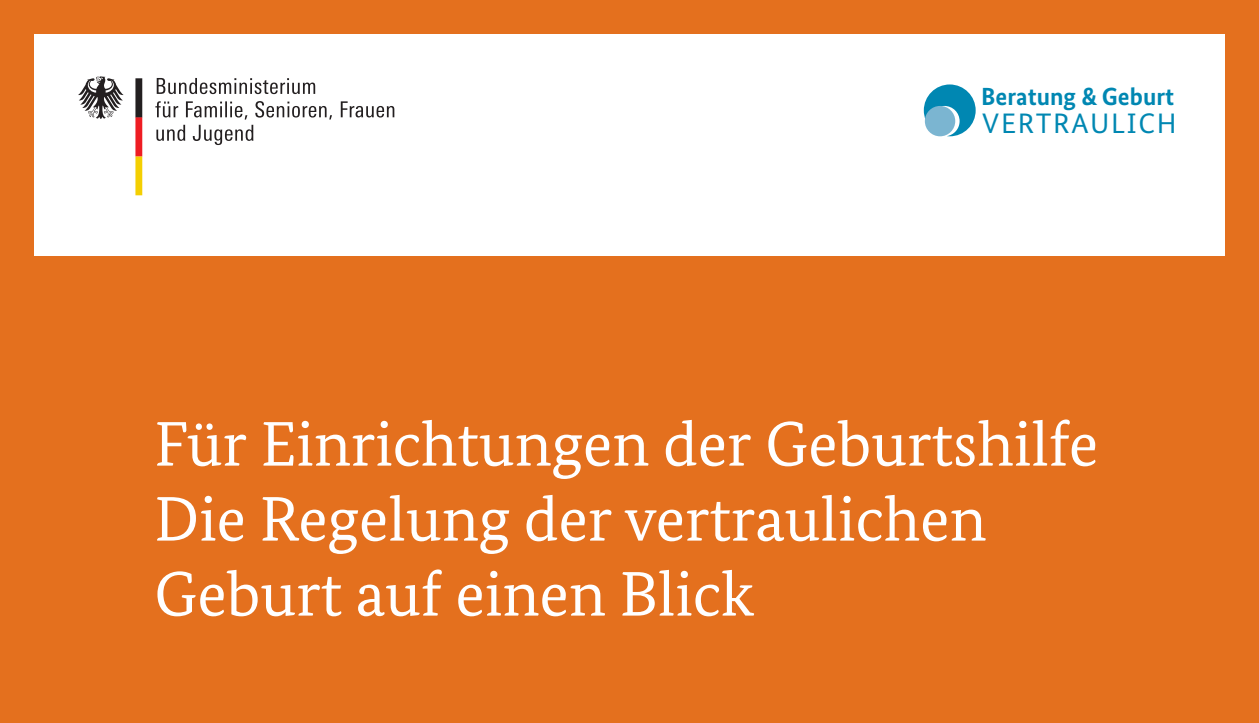
<style>
.page{position:relative;width:1259px;height:723px;background:#e4701e}
.page>*{position:absolute;margin:0;border:0;box-sizing:border-box;transform-origin:0 0}
.t1{font:63px/75px "Bundes Serif";color:#fff}
.t2{font:28.2px "Bundes Sans";letter-spacing:.06em;color:#0087b2}
.t3{font:700 24.9px "Bundes Sans";color:#0087b2}
</style>
<div class="page">
<div style="left:34px;top:34px;width:1191px;height:221px;background:#fff"></div>
<svg style="left:78px;top:76px;width:46px;height:43px"></svg>
<svg style="left:135px;top:78px;width:7px;height:117px"></svg>
<svg style="left:157px;top:78px;width:158px;height:16px"></svg>
<svg style="left:341px;top:101px;width:53px;height:17px"></svg>
<svg style="left:155px;top:101px;width:177px;height:44px"></svg>
<svg style="left:924px;top:84px;width:51px;height:52px"></svg>
<div style="left:925px;top:106px;width:30px;height:30px;background:#7bb5d1;border-radius:50%"></div>
<p class="t3" style="left:981px;top:82px;width:195px">Beratung &amp; Geburt</p>
<p class="t2" style="left:982px;top:106px;width:196px">VERTRAULICH</p>
<p class="t1" style="left:154px;top:406px;width:945px">Für Einrichtungen der Geburtshilfe<br>Die Regelung der vertraulichen<br>Geburt auf einen Blick</p>
</div>
